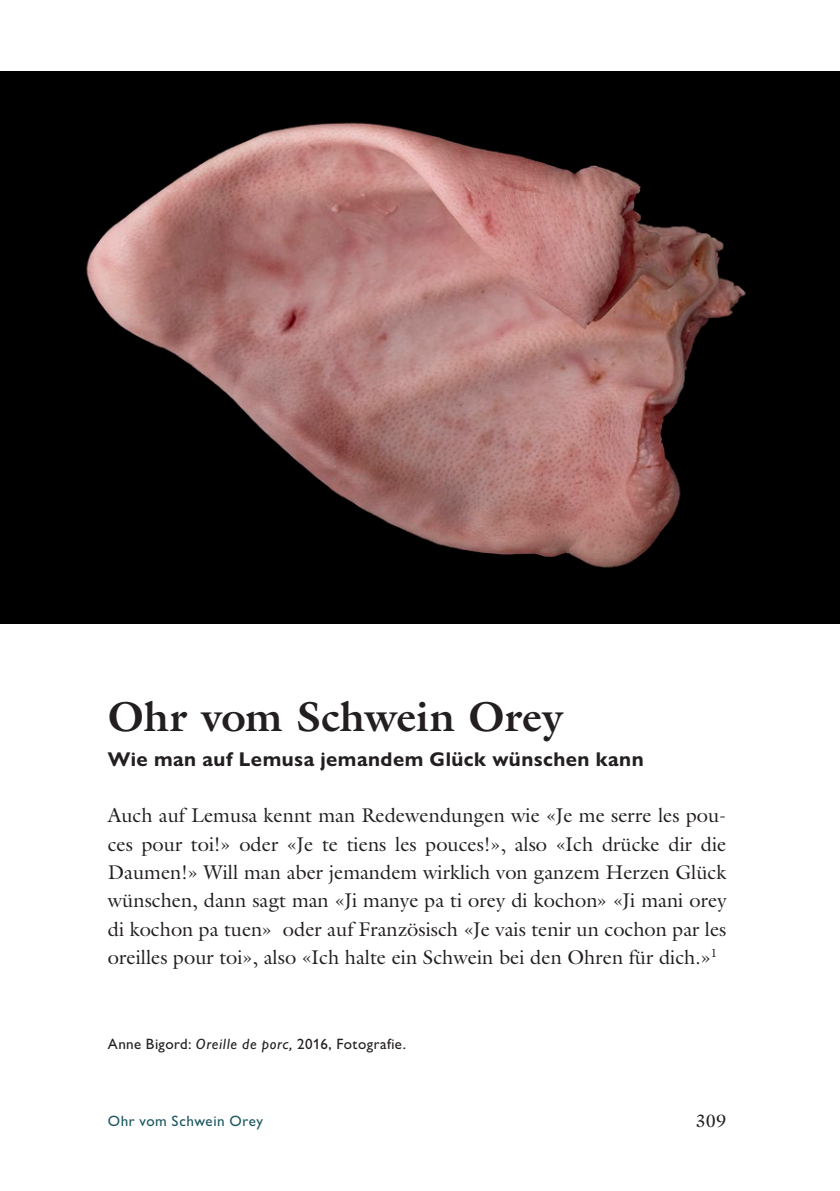
<style>
.page{position:relative;width:840px;height:1191px;background:#fff}
.page>*{position:absolute;margin:0;border:0;box-sizing:border-box;transform-origin:0 0}
.Titel{font:700 42px "Galliard Pro";letter-spacing:.005em;color:#231f20}
.Lauftext_stumpf{font:20px/28.4px "Galliard Pro";color:#231f20;text-align:justify}
.Unterzeile{font:700 20px "Gill Sans Nova";letter-spacing:.02em;color:#231f20}
.t1{font:18px "Galliard Pro";color:#231f20}
.Bildlegende{font:500 15px "Gill Sans Nova";letter-spacing:.025em;color:#231f20}
.t2{font:500 15px "Gill Sans Nova";letter-spacing:.035em;color:#1d5761}
.s1{font-style:italic}
</style>
<div class="page">
<img style="left:0;top:71px;width:839px;height:553px">
<p class="Titel" style="left:108px;top:689px;width:456px">Ohr vom Schwein Orey</p>
<p class="Unterzeile" style="left:108px;top:746px;width:537px">Wie man auf Lemusa jemandem Glück wünschen kann</p>
<p class="Lauftext_stumpf" style="left:108px;top:801px;width:620px">Auch auf Lemusa kennt man Redewendungen wie «Je me serre les pou&shy;ces pour toi!» oder «Je te tiens les pouces!», also «Ich drücke dir die Daumen!» Will man aber jemandem wirklich von ganzem Herzen Glück wünschen, dann sagt man «Ji manye pa ti orey di kochon» «Ji mani orey di kochon pa tuen» oder auf Französisch «Je vais tenir un cochon par les oreilles pour toi», also «Ich halte ein Schwein bei den Ohren für dich.»<sup>1</sup></p>
<p class="Bildlegende" style="left:108px;top:1035px;width:299px">Anne Bigord: <span class="s1">Oreille de porc,</span> 2016, Fotografie.</p>
<p class="t2" style="left:108px;top:1111px;width:156px">Ohr vom Schwein Orey</p>
<p class="t1" style="left:695px;top:1108px;width:32px">309</p>
</div>
